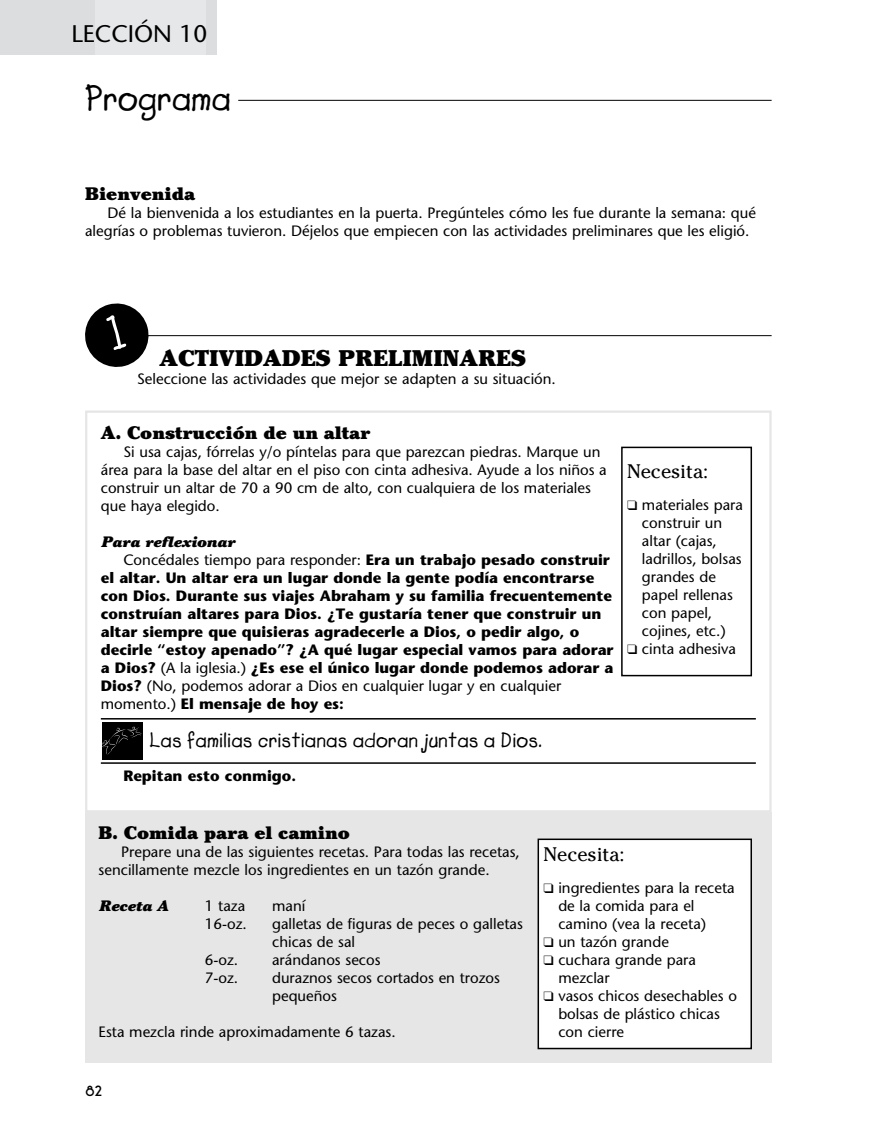
<style>
.page{position:relative;width:878px;height:1148px;background:#fff}
.page>*{position:absolute;margin:0;border:0;box-sizing:border-box;transform-origin:0 0}
.t1{font:700 36px "Lemonade";color:#000}
.t2{font:24px "Stone Sans";color:#000}
.t3{font:900 22.5px "Cheltenham";color:#000}
.t4{font:700 21px "Lemonade";letter-spacing:.015em;color:#000}
.t5{font:19.5px "Cheltenham";color:#000}
.t6{font:900 18px "Cheltenham";color:#000}
.t7{font:15px/18px "Stone Sans";color:#000}
.t8{font:700 15px/18px "Stone Sans";color:#000}
.t9{font:italic 900 15px "Cheltenham";color:#000}
.t10{font:700 15px "New Garden";color:#000}
.s1{font-weight:400}
</style>
<div class="page">
<div style="left:0;top:0;width:95px;height:54px;background:#dcdddf"></div>
<div style="left:95px;top:0;width:111px;height:54px;background:#e6e7e9"></div>
<div style="left:206px;top:0;width:10px;height:54px;background:#dcdddf"></div>
<hr style="left:238px;top:100px;width:533px;height:1px;background:#000">
<hr style="left:133px;top:335px;width:638px;height:1px;background:#000">
<div style="left:85px;top:410px;width:686px;height:402px;border:2px solid #e6e6e6"></div>
<hr style="left:101px;top:718px;width:654px;height:1px;background:#000">
<hr style="left:101px;top:762px;width:654px;height:1px;background:#000">
<div style="left:102px;top:722px;width:40px;height:37px;background:#000"></div>
<svg style="left:102px;top:726px;width:40px;height:29px"></svg>
<div style="left:85px;top:812px;width:686px;height:250px;background:#e6e6e6"></div>
<div style="left:621px;top:446px;width:131px;height:230px;border:2px solid #000"></div>
<div style="left:538px;top:839px;width:213px;height:209px;background:#fff"></div>
<div style="left:537px;top:838px;width:215px;height:211px;border:2px solid #000"></div>
<svg style="left:85px;top:303px;width:67px;height:64px"></svg>
<h2 class="t2" style="left:71px;top:24px;width:137px">LECCIÓN 10</h2>
<h1 class="t1" style="left:85px;top:76px;width:148px">Programa</h1>
<p class="t6" style="left:85px;top:186px;width:112px">Bienvenida</p>
<p class="t7" style="left:85px;top:205px;width:672px;text-indent:22px">Dé la bienvenida a los estudiantes en la puerta. Pregúnteles cómo les fue durante la semana: qué alegrías o problemas tuvieron. Déjelos que empiecen con las actividades preliminares que les eligió.</p>
<h3 class="t3" style="left:160px;top:349px;width:368px">ACTIVIDADES PRELIMINARES</h3>
<p class="t7" style="left:137px;top:371px;width:420px">Seleccione las actividades que mejor se adapten a su situación.</p>
<p class="t6" style="left:101px;top:425px;width:271px">A. Construcción de un altar</p>
<p class="t7" style="left:101px;top:444px;width:507px;text-indent:22px">Si usa cajas, fórrelas y/o píntelas para que parezcan piedras. Marque un área para la base del altar en el piso con cinta adhesiva. Ayude a los niños a construir un altar de 70 a 90 cm de alto, con cualquiera de los materiales que haya elegido.</p>
<p class="t9" style="left:101px;top:536px;width:136px">Para reflexionar</p>
<p class="t8" style="left:101px;top:552px;width:514px;text-indent:22px"><span class="s1">Concédales tiempo para responder:</span> Era un trabajo pesado construir el altar. Un altar era un lugar donde la gente podía encontrarse con Dios. Durante sus viajes Abraham y su familia frecuentemente construían altares para Dios. ¿Te gustaría tener que construir un altar siempre que quisieras agradecerle a Dios, o pedir algo, o decirle “estoy apenado”? ¿A qué lugar especial vamos para adorar a Dios? <span class="s1">(A la iglesia.)</span> ¿Es ese el único lugar donde podemos adorar a Dios? <span class="s1">(No, podemos adorar a Dios en cualquier lugar y en cualquier momento.)</span> El mensaje de hoy es:</p>
<h3 class="t4" style="left:149px;top:727px;width:394px">Las familias cristianas adoran juntas a Dios.</h3>
<p class="t8" style="left:123px;top:768px;width:174px">Repitan esto conmigo.</p>
<h3 class="t5" style="left:627px;top:460px;width:83px">Necesita:</h3>
<p class="t7" style="left:642px;top:497px;width:102px;text-indent:-15px">❑ materiales para construir un altar (cajas, ladrillos, bolsas grandes de papel rellenas con papel, cojines, etc.)</p>
<p class="t7" style="left:627px;top:641px;width:110px">❑ cinta adhesiva</p>
<p class="t6" style="left:99px;top:825px;width:253px">B. Comida para el camino</p>
<p class="t7" style="left:99px;top:844px;width:423px;text-indent:22px">Prepare una de las siguientes recetas. Para todas las recetas, sencillamente mezcle los ingredientes en un tazón grande.</p>
<p class="t9" style="left:99px;top:899px;width:71px">Receta A</p>
<p class="t7" style="left:205px;top:898px;width:42px">1 taza</p>
<p class="t7" style="left:272px;top:898px;width:35px">maní</p>
<p class="t7" style="left:205px;top:916px;width:43px">16-oz.</p>
<p class="t7" style="left:272px;top:916px;width:252px">galletas de figuras de peces o galletas chicas de sal</p>
<p class="t7" style="left:205px;top:952px;width:35px">6-oz.</p>
<p class="t7" style="left:272px;top:952px;width:110px">arándanos secos</p>
<p class="t7" style="left:205px;top:970px;width:35px">7-oz.</p>
<p class="t7" style="left:272px;top:970px;width:229px">duraznos secos cortados en trozos pequeños</p>
<p class="t7" style="left:99px;top:1024px;width:298px">Esta mezcla rinde aproximadamente 6 tazas.</p>
<p class="t10" style="left:86px;top:1082px;width:18px">82</p>
<h3 class="t5" style="left:543px;top:843px;width:83px">Necesita:</h3>
<p class="t7" style="left:558px;top:880px;width:178px;text-indent:-15px">❑ ingredientes para la receta de la comida para el camino (vea la receta)</p>
<p class="t7" style="left:543px;top:934px;width:127px">❑ un tazón grande</p>
<p class="t7" style="left:558px;top:952px;width:139px;text-indent:-15px">❑ cuchara grande para mezclar</p>
<p class="t7" style="left:558px;top:988px;width:180px;text-indent:-15px">❑ vasos chicos desechables o bolsas de plástico chicas con cierre</p>
</div>
